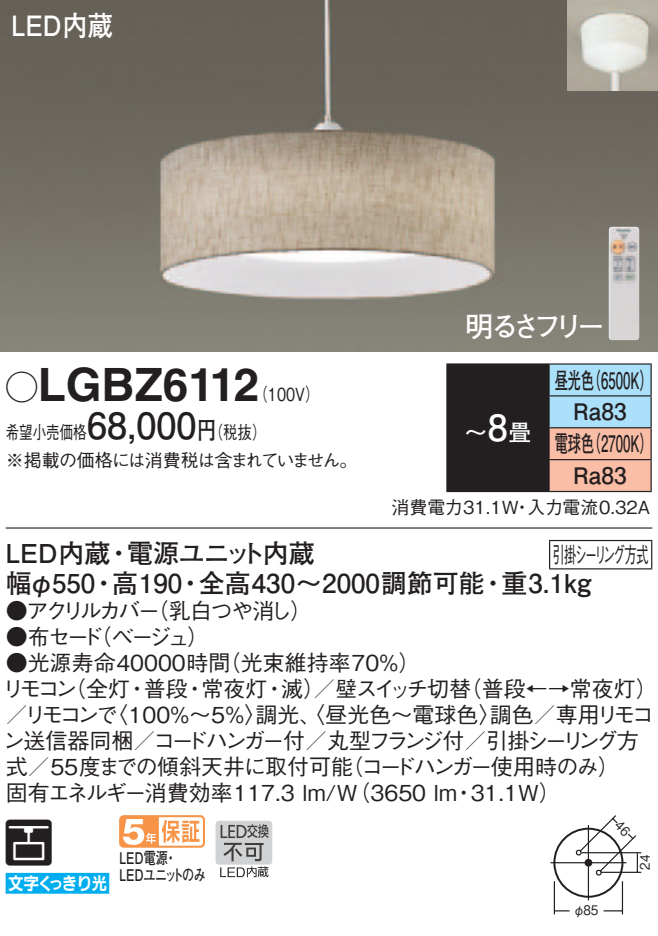
<style>
.page{position:relative;width:658px;height:936px;background:#fff}
.page>*{position:absolute;margin:0;border:0;box-sizing:border-box;transform-origin:0 0}
.t1{font:700 46px "Helvetica LT Std";color:#231f20}
.t2{font:46px "Ford Residence 5";color:#231f20}
.t3{font:700 36px "Futo Go B101 Pro";color:#231f20}
.t4{font:700 28px "Futo Go B101 Pro";letter-spacing:-.1em;color:#fff}
.t5{font:700 28px "Futo Go B101 Pro";letter-spacing:-.1em;color:#fff;scale:.9 1}
.t6{font:700 26px "Futo Go B101 Pro";color:#231f20}
.t7{font:700 26px "Futo Go B101 Pro";letter-spacing:-.05em;color:#231f20}
.t8{font:700 22.8px/32px "Futo Go B101 Pro";color:#231f20;scale:.58 1}
.t9{font:700 22.8px "Futo Go B101 Pro";color:#231f20}
.t10{font:700 22.8px "Futo Go B101 Pro";color:#fff}
.t11{font:500 22px "Gothic BBB Pro";color:#231f20}
.t12{font:500 22px "Gothic BBB Pro";letter-spacing:-.05em;color:#231f20}
.t13{font:500 22px "Gothic BBB Pro";letter-spacing:-.125em;color:#231f20}
.t14{font:500 22px/26px "Gothic BBB Pro";letter-spacing:-.145em;color:#231f20}
.t15{font:500 22px "Gothic BBB Pro";letter-spacing:-.09em;color:#231f20}
.t16{font:500 22px "Gothic BBB Pro";letter-spacing:-.13em;color:#231f20}
.t17{font:500 22px "Gothic BBB Pro";letter-spacing:-.14em;color:#231f20;scale:.55 1}
.t18{font:20.8px "Ford Typography 1";color:#00aeef}
.t19{font:500 18px/28px "Gothic BBB Pro";letter-spacing:-.04em;color:#231f20;scale:.75 1}
.t20{font:500 18px "Gothic BBB Pro";color:#231f20}
.t21{font:500 18px "Gothic BBB Pro";color:#231f20;scale:.8 1}
.t22{font:700 16px/16px "Futo Go B101 Pro";letter-spacing:-.005em;color:#231f20;scale:.75 1}
.t23{font:500 13.2px "Gothic BBB Pro";color:#231f20;scale:.9 1}
.s1{font-family:"Ford Classification 1";font-weight:400;font-size:32px}
.s2{font-family:"Futo Go B101 Pro";font-weight:700;font-size:24px}
.s3{font-size:36px}
.s4{color:#fff}
</style>
<div class="page">
<div style="left:553px;top:828px;width:70px;height:70px;border:2px solid #231f20;border-radius:50%"></div>
<hr style="left:621px;top:881px;width:2px;height:33px;background:#231f20">
<hr style="left:553px;top:881px;width:2px;height:33px;background:#231f20">
<svg style="left:555px;top:910px;width:14px;height:2px"></svg>
<svg style="left:603px;top:910px;width:19px;height:2px"></svg>
<hr style="left:581px;top:852px;width:60px;height:1px;background:#231f20">
<hr style="left:601px;top:872px;width:40px;height:1px;background:#231f20">
<hr style="left:587px;top:825px;width:2px;height:75px;background:#231f20">
<hr style="left:550px;top:862px;width:76px;height:1px;background:#231f20">
<img style="left:0;top:0;width:658px;height:351px">
<img style="left:567px;top:0;width:91px;height:91px">
<svg style="left:119px;top:815px;width:86px;height:33px"></svg>
<div style="left:215px;top:821px;width:57px;height:44px;background:#d1d2d4;border-radius:3px"></div>
<svg style="left:220px;top:824px;width:49px;height:53px"></svg>
<hr style="left:6px;top:527px;width:646px;height:2px;background:#231f20">
<div style="left:447px;top:364px;width:102px;height:127px;background:#231f20"></div>
<svg style="left:549px;top:365px;width:101px;height:126px;background:#d0cccc"></svg>
<hr style="left:549px;top:363px;width:102px;height:2px;background:#231f20">
<hr style="left:650px;top:365px;width:1px;height:30px;background:#231f20">
<hr style="left:446px;top:491px;width:103px;height:1px;background:#231f20">
<hr style="left:549px;top:395px;width:102px;height:2px;background:#231f20">
<hr style="left:650px;top:396px;width:1px;height:31px;background:#231f20">
<hr style="left:549px;top:427px;width:102px;height:1px;background:#231f20">
<hr style="left:650px;top:428px;width:1px;height:31px;background:#231f20">
<hr style="left:549px;top:459px;width:102px;height:1px;background:#231f20">
<hr style="left:650px;top:460px;width:1px;height:31px;background:#231f20">
<hr style="left:549px;top:491px;width:102px;height:1px;background:#231f20">
<hr style="left:446px;top:363px;width:103px;height:2px;background:#231f20">
<hr style="left:446px;top:365px;width:1px;height:31px;background:#231f20">
<hr style="left:446px;top:396px;width:1px;height:32px;background:#231f20">
<hr style="left:446px;top:428px;width:1px;height:32px;background:#231f20">
<hr style="left:446px;top:460px;width:1px;height:31px;background:#231f20">
<svg style="left:549px;top:541px;width:1px;height:27px"></svg>
<hr style="left:549px;top:540px;width:103px;height:1px;background:#231f20">
<svg style="left:651px;top:541px;width:1px;height:27px"></svg>
<hr style="left:549px;top:568px;width:103px;height:2px;background:#231f20">
<img style="left:608px;top:227px;width:31px;height:113px">
<svg style="left:574px;top:815px;width:64px;height:62px"></svg>
<p class="t5" style="left:11px;top:3px;width:114px">LED内蔵</p>
<h1 class="t1" style="left:6px;top:357px;width:255px"><span class="s1">A</span>LGBZ6112</h1>
<p class="t21" style="left:197px;top:417px;width:88px">（<span class="s2">円</span>税抜(</p>
<p class="t21" style="left:253px;top:380px;width:84px">（100 (V</p>
<h2 class="t3" style="left:87px;top:396px;width:111px">68,000</h2>
<p class="t19" style="left:6px;top:416px;width:471px">希望小売価格<br>※掲載の価格には消費税は含まれていません。</p>
<p class="t6" style="left:6px;top:532px;width:106px">LED内蔵</p>
<p class="t7" style="left:127px;top:532px;width:189px">電源ユニット内蔵</p>
<p class="t6" style="left:106px;top:532px;width:27px">・</p>
<p class="t4" style="left:465px;top:304px;width:141px">明るさフリー</p>
<p class="t10" style="left:464px;top:415px;width:68px">～ 畳<span class="s3">8</span></p>
<p class="t8" style="left:587px;top:361px;width:115px">（6500 (K</p>
<p class="t8" style="left:554px;top:361px;width:70px">昼光色</p>
<p class="t9" style="left:573px;top:394px;width:55px">Ra83</p>
<p class="t8" style="left:587px;top:425px;width:115px">（2700 (K</p>
<p class="t8" style="left:573px;top:425px;width:94px;text-indent:-19px">電球色<br>Ra83</p>
<p class="t20" style="left:391px;top:492px;width:129px">消費電力31.1W</p>
<p class="t20" style="left:527px;top:492px;width:124px">入力電流0.32A</p>
<p class="t20" style="left:513px;top:492px;width:19px">・</p>
<p class="t17" style="left:552px;top:537px;width:176px">引掛シーリング方式</p>
<p class="t6" style="left:199px;top:562px;width:287px">全高430～2000調節可能</p>
<p class="t6" style="left:501px;top:562px;width:91px">重3.1kg</p>
<p class="t6" style="left:6px;top:562px;width:91px">幅φ550</p>
<p class="t6" style="left:112px;top:562px;width:72px">高190</p>
<p class="t6" style="left:91px;top:562px;width:27px">・</p>
<p class="t6" style="left:178px;top:562px;width:27px">・</p>
<p class="t6" style="left:480px;top:562px;width:27px">・</p>
<p class="t12" style="left:147px;top:593px;width:166px">（乳白つや消し(</p>
<p class="t14" style="left:90px;top:595px;width:121px;text-indent:-84px">●アクリルカバー<br>（ベージュ(</p>
<p class="t12" style="left:6px;top:619px;width:99px">●布セード</p>
<p class="t11" style="left:219px;top:645px;width:203px">（光束維持率70％(</p>
<p class="t11" style="left:6px;top:645px;width:226px">●光源寿命40000時間</p>
<p class="t12" style="left:64px;top:671px;width:67px">（全灯</p>
<p class="t16" style="left:281px;top:671px;width:192px">滅／）壁スイッチ切替</p>
<p class="t12" style="left:460px;top:671px;width:199px">（普段←→常夜灯(</p>
<p class="t12" style="left:144px;top:671px;width:45px">普段</p>
<p class="t12" style="left:201px;top:671px;width:67px">常夜灯</p>
<p class="t12" style="left:2px;top:671px;width:76px">リモコン</p>
<p class="t12" style="left:126px;top:671px;width:23px">・</p>
<p class="t12" style="left:184px;top:671px;width:23px">・</p>
<p class="t12" style="left:263px;top:671px;width:23px">・</p>
<p class="t11" style="left:106px;top:697px;width:397px">〈100％～5％調光、〈昼光色～電球色〉</p>
<p class="t12" style="left:245px;top:697px;width:23px">〉</p>
<p class="t12" style="left:490px;top:697px;width:165px">調色／専用リモコ</p>
<p class="t12" style="left:6px;top:697px;width:23px">／</p>
<p class="t13" style="left:3px;top:723px;width:637px">ン送信器同梱／コードハンガー付／丸型フランジ付／引掛シーリング方</p>
<p class="t15" style="left:341px;top:749px;width:280px">（コードハンガー使用時のみ(</p>
<p class="t12" style="left:24px;top:697px;width:96px">リモコンで</p>
<p class="t11" style="left:6px;top:749px;width:349px">式／55度までの傾斜天井に取付可能</p>
<p class="t11" style="left:6px;top:775px;width:453px">固有エネルギー消費効率117.3 lm （W/ 3650 lm</p>
<p class="t12" style="left:470px;top:775px;width:92px">31.1W(</p>
<p class="t12" style="left:453px;top:775px;width:23px">・</p>
<h1 class="t2" style="left:6px;top:819px;width:47px">P</h1>
<p class="t18" style="left:6px;top:872px;width:105px">P<span class="s4">W</span></p>
<p class="t22" style="left:120px;top:848px;width:116px">LED電源<br>LEDユニットのみ</p>
<p class="t22" style="left:165px;top:848px;width:18px">・</p>
<p class="t23" style="left:573px;top:899px;width:29px">φ85</p>
<p class="t23" style="left:634px;top:870px;width:18px;rotate:-90deg">24</p>
</div>
